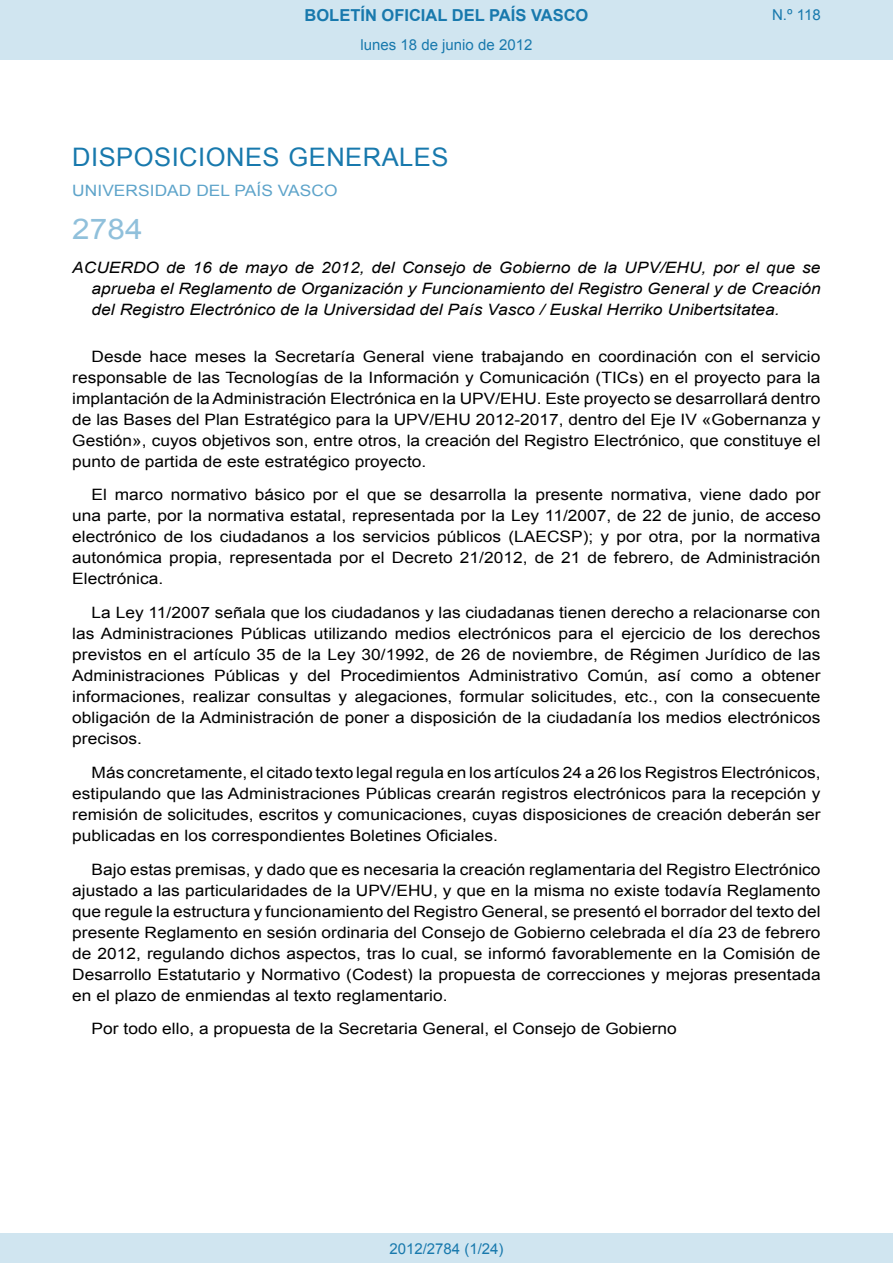
<style>
.page{position:relative;width:893px;height:1263px;background:#fff}
.page>*{position:absolute;margin:0;border:0;box-sizing:border-box;transform-origin:0 0}
.BOPVOrden{font:28.5px "Arial";color:#90c0db;scale:1.11 1}
.BOPVSeccion{font:25.5px "Arial";letter-spacing:.02em;color:#1879ad}
.t1{font:700 16.5px "Arial";color:#1879ad}
.BOPVDetalle{font:15.6px/21px "Arial";color:#000;text-align:justify;scale:1.11 1}
.BOPVTitulo{font:italic 15.6px/21px "Arial";color:#000;text-align:justify;scale:1.11 1}
.BOPVOrganismo{font:15.6px "Arial";letter-spacing:.005em;color:#5ea4ca;scale:1.11 1}
.Paginacion_Centro{font:15px "Arial";color:#1879ad}
</style>
<div class="page">
<div style="left:0;top:0;width:893px;height:60px;background:#d0e5f0"></div>
<div style="left:0;top:1233px;width:893px;height:30px;background:#d0e5f0"></div>
<p class="t1" style="left:305px;top:4px;width:285px">BOLETÍN OFICIAL DEL PAÍS VASCO</p>
<p class="Paginacion_Centro" style="left:361px;top:35px;width:173px">lunes 18 de junio de 2012</p>
<p class="Paginacion_Centro" style="left:772px;top:5px;width:50px">N.º 118</p>
<p class="BOPVSeccion" style="left:72px;top:141px;width:378px">DISPOSICIONES GENERALES</p>
<p class="BOPVOrganismo" style="left:72px;top:181px;width:240px">UNIVERSIDAD DEL PAÍS VASCO</p>
<p class="BOPVOrden" style="left:72px;top:211px;width:65px">2784</p>
<p class="BOPVTitulo" style="left:92px;top:257px;width:658px;text-indent:-19px">ACUERDO de 16 de mayo de 2012, del Consejo de Gobierno de la UPV/EHU, por el que se aprueba el Reglamento de Organización y Funcionamiento del Registro General y de Creación del Registro Electrónico de la Universidad del País Vasco / Euskal Herriko Unibertsitatea.</p>
<p class="BOPVDetalle" style="left:72px;top:346px;width:676px;text-indent:19px">Desde hace meses la Secretaría General viene trabajando en coordinación con el servicio responsable de las Tecnologías de la Información y Comunicación (TICs) en el proyecto para la implantación de la Administración Electrónica en la UPV/EHU. Este proyecto se desarrollará dentro de las Bases del Plan Estratégico para la UPV/EHU 2012-2017, dentro del Eje IV «Gobernanza y Gestión», cuyos objetivos son, entre otros, la creación del Registro Electrónico, que constituye el punto de partida de este estratégico proyecto.</p>
<p class="BOPVDetalle" style="left:72px;top:484px;width:676px;text-indent:19px">El marco normativo básico por el que se desarrolla la presente normativa, viene dado por una parte, por la normativa estatal, representada por la Ley 11/2007, de 22 de junio, de acceso electrónico de los ciudadanos a los servicios públicos (LAECSP); y por otra, por la normativa autonómica propia, representada por el Decreto 21/2012, de 21 de febrero, de Administración Electrónica.</p>
<p class="BOPVDetalle" style="left:72px;top:602px;width:676px;text-indent:19px">La Ley 11/2007 señala que los ciudadanos y las ciudadanas tienen derecho a relacionarse con las Administraciones Públicas utilizando medios electrónicos para el ejercicio de los derechos previstos en el artículo 35 de la Ley 30/1992, de 26 de noviembre, de Régimen Jurídico de las Administraciones Públicas y del Procedimientos Administrativo Común, así como a obtener informaciones, realizar consultas y alegaciones, formular solicitudes, etc., con la consecuente obligación de la Administración de poner a disposición de la ciudadanía los medios electrónicos precisos.</p>
<p class="BOPVDetalle" style="left:72px;top:762px;width:676px;text-indent:19px">Más concretamente, el citado texto legal regula en los artículos 24 a 26 los Registros Electrónicos, estipulando que las Administraciones Públicas crearán registros electrónicos para la recepción y remisión de solicitudes, escritos y comunicaciones, cuyas disposiciones de creación deberán ser publicadas en los correspondientes Boletines Oficiales.</p>
<p class="BOPVDetalle" style="left:72px;top:859px;width:676px;text-indent:19px">Bajo estas premisas, y dado que es necesaria la creación reglamentaria del Registro Electrónico ajustado a las particularidades de la UPV/EHU, y que en la misma no existe todavía Reglamento que regule la estructura y funcionamiento del Registro General, se presentó el borrador del texto del presente Reglamento en sesión ordinaria del Consejo de Gobierno celebrada el día 23 de febrero de 2012, regulando dichos aspectos, tras lo cual, se informó favorablemente en la Comisión de Desarrollo Estatutario y Normativo (Codest) la propuesta de correcciones y mejoras presentada en el plazo de enmiendas al texto reglamentario.</p>
<p class="BOPVDetalle" style="left:92px;top:1018px;width:529px">Por todo ello, a propuesta de la Secretaria General, el Consejo de Gobierno</p>
<p class="Paginacion_Centro" style="left:389px;top:1238px;width:116px">2012/2784 (1/24)</p>
</div>
